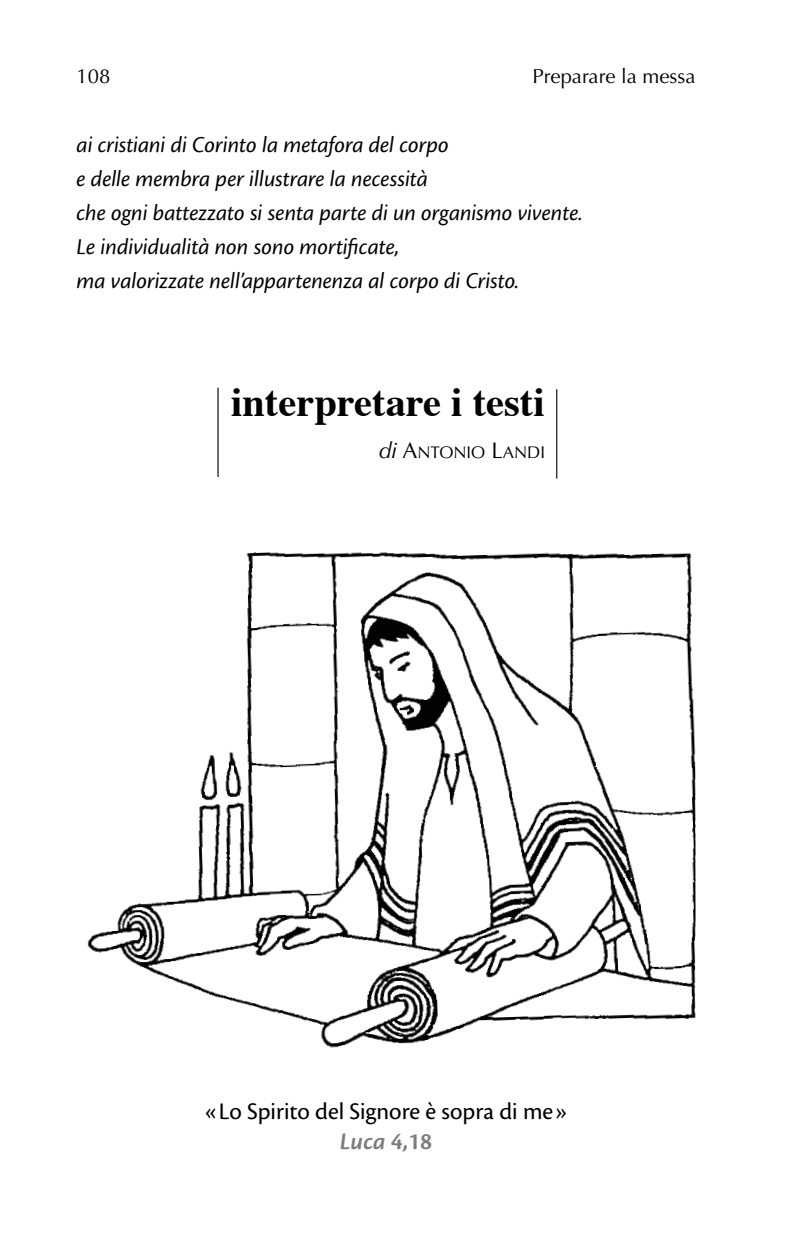
<style>
.page{position:relative;width:804px;height:1238px;background:#fff}
.page>*{position:absolute;margin:0;border:0;box-sizing:border-box;transform-origin:0 0}
.t1{font:700 40.5px "Times";color:#000}
.t2{font:24.75px/29.2px "Cronos Pro";color:#000;text-align:center}
.t3{font:italic 23.62px/33.8px "Cronos Pro";letter-spacing:-.005em;color:#000}
.t4{font:20.25px "Optima LT Std";color:#000}
.t5{font:16.88px "Optima LT Std";color:#000}
.s1{font-family:"Optima";font-style:italic;font-size:22.5px}
.s2{font-size:22.5px}
.s3{font-weight:600;font-style:italic;color:#7c7c7c}
.s4{font-weight:600;color:#7c7c7c}
</style>
<div class="page">
<img style="left:87px;top:552px;width:608px;height:496px">
<hr style="left:217px;top:387px;width:1px;height:90px;background:#000">
<hr style="left:556px;top:389px;width:1px;height:89px;background:#000">
<p class="t4" style="left:77px;top:64px;width:35px">108</p>
<p class="t4" style="left:532px;top:64px;width:164px">Preparare la messa</p>
<p class="t3" style="left:77px;top:128px;width:507px">ai cristiani di Corinto la metafora del corpo<br>e delle membra per illustrare la necessità<br>che ogni battezzato si senta parte di un organismo vivente.<br>Le individualità non sono mortificate,<br>ma valorizzate nell’appartenenza al corpo di Cristo.</p>
<h1 class="t1" style="left:231px;top:364px;width:315px">interpretare i testi</h1>
<p class="t5" style="left:379px;top:443px;width:168px"><span class="s1">di</span> <span class="s2">A</span>NTONIO <span class="s2">L</span>ANDI</p>
<p class="t2" style="left:205px;top:1097px;width:364px">«Lo Spirito del Signore è sopra di me»<br><span class="s3">Luca</span> <span class="s4">4,18</span></p>
</div>
